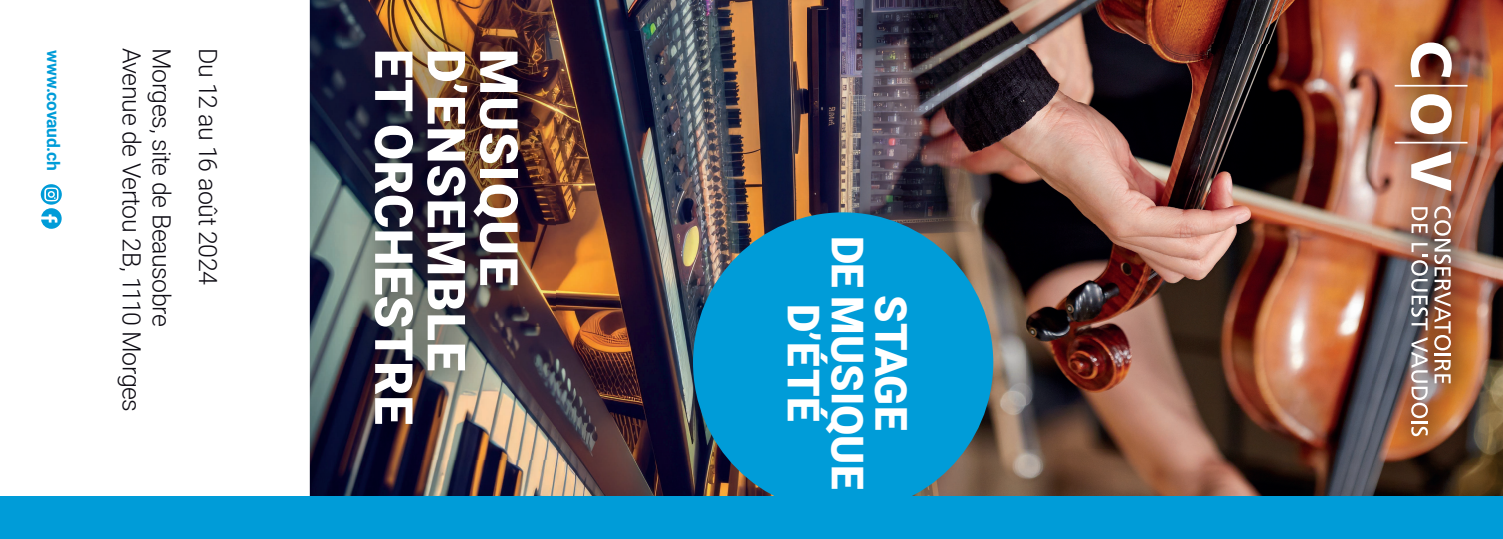
<style>
.page{position:relative;width:1503px;height:539px;background:#fff}
.page>*{position:absolute;margin:0;border:0;box-sizing:border-box;transform-origin:0 0}
.t1{font:900 52.5px "Roboto";letter-spacing:.015em;color:#fff}
.t2{font:900 43.88px/43.9px "Roboto";letter-spacing:.005em;color:#fff;text-align:center}
.t3{font:300 25px "Roboto";letter-spacing:-.02em;color:#0e0c14}
.t4{font:700 17.5px "Roboto";letter-spacing:-.005em;color:#009cd8}
</style>
<div class="page">
<img style="left:310px;top:0;width:452px;height:496px">
<img style="left:1459px;top:0;width:43px;height:496px">
<img style="left:981px;top:0;width:478px;height:45px">
<img style="left:981px;top:449px;width:478px;height:47px">
<img style="left:981px;top:45px;width:390px;height:404px">
<img style="left:762px;top:0;width:219px;height:496px">
<img style="left:1371px;top:19px;width:123px;height:445px">
<svg style="left:1434px;top:206px;width:16px;height:144px"></svg>
<hr style="left:1434px;top:353px;width:16px;height:3px;background:#fff">
<svg style="left:1434px;top:360px;width:16px;height:23px"></svg>
<svg style="left:1411px;top:207px;width:16px;height:26px"></svg>
<svg style="left:1411px;top:243px;width:16px;height:87px"></svg>
<svg style="left:1411px;top:337px;width:16px;height:99px"></svg>
<svg style="left:1410px;top:43px;width:41px;height:34px"></svg>
<svg style="left:1410px;top:94px;width:41px;height:40px"></svg>
<svg style="left:1411px;top:151px;width:39px;height:40px"></svg>
<hr style="left:1394px;top:142px;width:73px;height:1px;background:#fff">
<hr style="left:1394px;top:85px;width:73px;height:2px;background:#fff">
<img style="left:342px;top:19px;width:213px;height:441px">
<div style="left:0;top:496px;width:1502px;height:43px;background:#009cd8"></div>
<div style="left:693px;top:212px;width:300px;height:300px;background:#009cd8;border-radius:50%"></div>
<svg style="left:41px;top:184px;width:21px;height:45px"></svg>
<p class="t4" style="left:66px;top:50px;width:123px;rotate:90deg">www.covaud.ch</p>
<p class="t3" style="left:149px;top:48px;width:365px;rotate:90deg">Avenue de Vertou 2B, 1110 Morges</p>
<p class="t3" style="left:179px;top:48px;width:280px;rotate:90deg">Morges, site de Beausobre</p>
<p class="t3" style="left:226px;top:48px;width:238px;rotate:90deg">Du 12 au 16 août 2024</p>
<h1 class="t1" style="left:430px;top:49px;width:377px;rotate:90deg">ET ORCHESTRE</h1>
<h1 class="t1" style="left:483px;top:49px;width:324px;rotate:90deg">D’ENSEMBLE</h1>
<h1 class="t1" style="left:535px;top:49px;width:238px;rotate:90deg">MUSIQUE</h1>
<h2 class="t2" style="left:914px;top:236px;width:255px;rotate:90deg">STAGE<br>DE MUSIQUE<br>D’ÉTÉ</h2>
</div>
